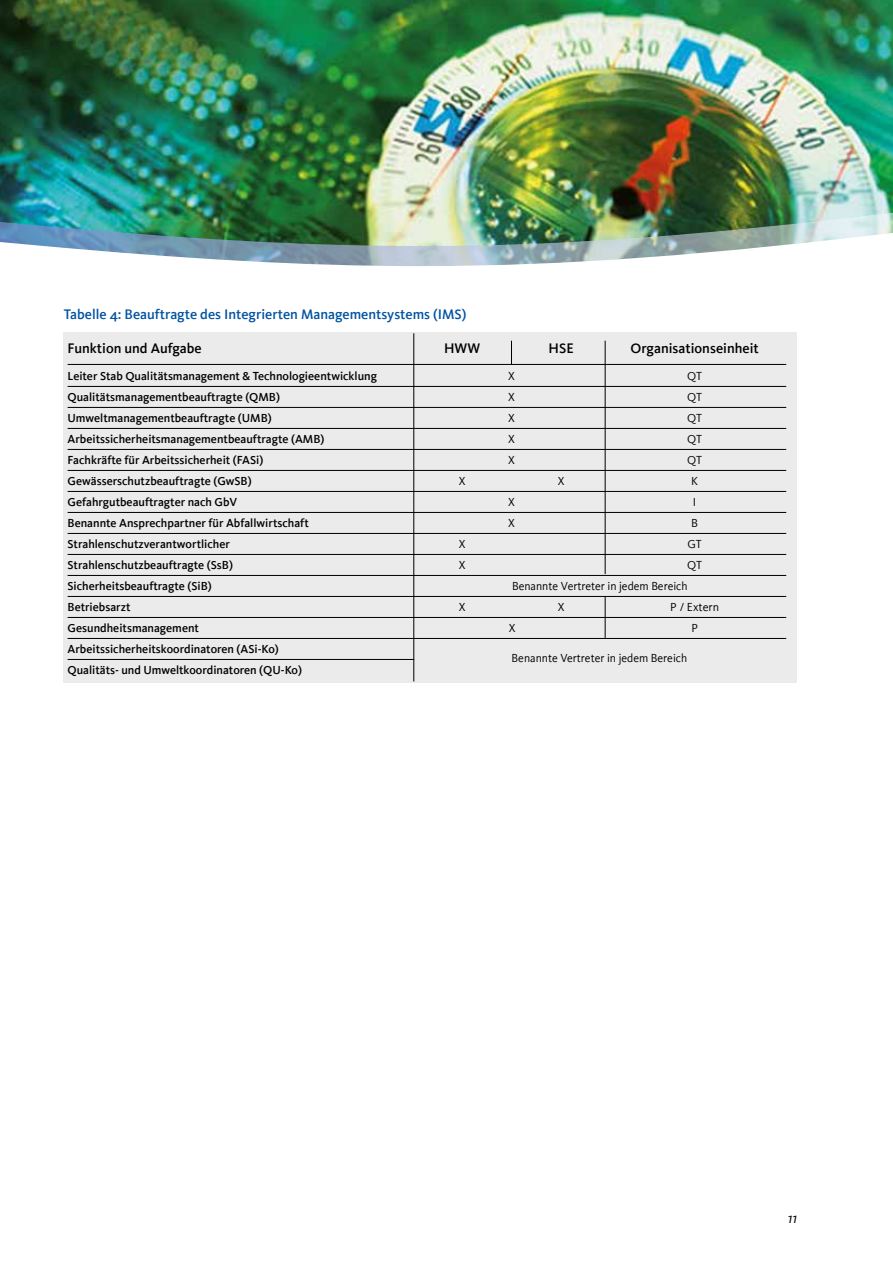
<style>
.page{position:relative;width:893px;height:1263px;background:#fff}
.page>*{position:absolute;margin:0;border:0;box-sizing:border-box;transform-origin:0 0}
.t1{font:italic 15px "Kievit";color:#000}
.t2{font:500 14.25px "Kievit";color:#0053a1}
.t3{font:500 14.25px "Kievit";color:#000}
.t4{font:500 12px "Kievit";color:#000}
.t5{font:12px "Kievit";color:#000}
</style>
<div class="page">
<img style="left:0;top:0;width:893px;height:213px">
<img style="left:0;top:213px;width:893px;height:10px">
<img style="left:0;top:223px;width:893px;height:43px">
<div style="left:63px;top:332px;width:734px;height:350px;background:#ebebeb"></div>
<hr style="left:68px;top:386px;width:718px;height:1px;background:#000">
<hr style="left:68px;top:407px;width:718px;height:1px;background:#000">
<hr style="left:68px;top:428px;width:718px;height:1px;background:#000">
<hr style="left:68px;top:449px;width:718px;height:1px;background:#000">
<hr style="left:68px;top:470px;width:718px;height:1px;background:#000">
<hr style="left:68px;top:491px;width:718px;height:1px;background:#000">
<hr style="left:68px;top:512px;width:718px;height:1px;background:#000">
<hr style="left:68px;top:533px;width:718px;height:1px;background:#000">
<hr style="left:68px;top:554px;width:718px;height:1px;background:#000">
<hr style="left:68px;top:575px;width:718px;height:1px;background:#000">
<hr style="left:68px;top:596px;width:718px;height:1px;background:#000">
<hr style="left:68px;top:617px;width:718px;height:1px;background:#000">
<hr style="left:68px;top:638px;width:718px;height:1px;background:#000">
<hr style="left:68px;top:659px;width:346px;height:1px;background:#000">
<hr style="left:68px;top:364px;width:718px;height:1px;background:#000">
<hr style="left:413px;top:333px;width:1px;height:348px;background:#000">
<svg style="left:605px;top:341px;width:1px;height:23px"></svg>
<svg style="left:511px;top:341px;width:1px;height:23px"></svg>
<hr style="left:605px;top:365px;width:1px;height:209px;background:#000">
<hr style="left:605px;top:596px;width:1px;height:42px;background:#000">
<p class="t2" style="left:64px;top:306px;width:404px">Tabelle 4: Beauftragte des Integrierten Managementsystems (IMS)</p>
<p class="t3" style="left:68px;top:340px;width:136px">Funktion und Aufgabe</p>
<p class="t3" style="left:444px;top:340px;width:38px">HWW</p>
<p class="t3" style="left:549px;top:340px;width:27px">HSE</p>
<p class="t3" style="left:630px;top:340px;width:130px">Organisationseinheit</p>
<p class="t4" style="left:68px;top:369px;width:311px">Leiter Stab Qualitätsmanagement &amp; Technologieentwicklung</p>
<p class="t5" style="left:508px;top:369px;width:8px">X</p>
<p class="t5" style="left:687px;top:369px;width:16px">QT</p>
<p class="t4" style="left:68px;top:390px;width:214px">Qualitätsmanagementbeauftragte (QMB)</p>
<p class="t5" style="left:508px;top:390px;width:8px">X</p>
<p class="t5" style="left:687px;top:390px;width:16px">QT</p>
<p class="t4" style="left:68px;top:411px;width:206px">Umweltmanagementbeauftragte (UMB)</p>
<p class="t5" style="left:508px;top:411px;width:8px">X</p>
<p class="t5" style="left:687px;top:411px;width:16px">QT</p>
<p class="t4" style="left:68px;top:432px;width:258px">Arbeitssicherheitsmanagementbeauftragte (AMB)</p>
<p class="t5" style="left:508px;top:432px;width:8px">X</p>
<p class="t5" style="left:687px;top:432px;width:16px">QT</p>
<p class="t4" style="left:68px;top:453px;width:197px">Fachkräfte für Arbeitssicherheit (FASi)</p>
<p class="t5" style="left:508px;top:453px;width:8px">X</p>
<p class="t5" style="left:687px;top:453px;width:16px">QT</p>
<p class="t4" style="left:68px;top:474px;width:186px">Gewässerschutzbeauftragte (GwSB)</p>
<p class="t5" style="left:459px;top:474px;width:8px">X</p>
<p class="t5" style="left:558px;top:474px;width:8px">X</p>
<p class="t5" style="left:691px;top:474px;width:8px">K</p>
<p class="t4" style="left:68px;top:495px;width:171px">Gefahrgutbeauftragter nach GbV</p>
<p class="t5" style="left:508px;top:495px;width:8px">X</p>
<p class="t5" style="left:693px;top:495px;width:5px">I</p>
<p class="t4" style="left:68px;top:516px;width:243px">Benannte Ansprechpartner für Abfallwirtschaft</p>
<p class="t5" style="left:508px;top:516px;width:8px">X</p>
<p class="t5" style="left:691px;top:516px;width:8px">B</p>
<p class="t4" style="left:68px;top:537px;width:164px">Strahlenschutzverantwortlicher</p>
<p class="t5" style="left:459px;top:537px;width:8px">X</p>
<p class="t5" style="left:687px;top:537px;width:16px">GT</p>
<p class="t4" style="left:68px;top:558px;width:167px">Strahlenschutzbeauftragte (SsB)</p>
<p class="t5" style="left:459px;top:558px;width:8px">X</p>
<p class="t5" style="left:687px;top:558px;width:16px">QT</p>
<p class="t4" style="left:68px;top:579px;width:146px">Sicherheitsbeauftragte (SiB)</p>
<p class="t5" style="left:512px;top:579px;width:177px">Benannte Vertreter in jedem Bereich</p>
<p class="t4" style="left:68px;top:600px;width:64px">Betriebsarzt</p>
<p class="t5" style="left:459px;top:600px;width:8px">X</p>
<p class="t5" style="left:558px;top:600px;width:8px">X</p>
<p class="t5" style="left:670px;top:600px;width:50px">P / Extern</p>
<p class="t4" style="left:68px;top:621px;width:133px">Gesundheitsmanagement</p>
<p class="t5" style="left:509px;top:621px;width:8px">X</p>
<p class="t5" style="left:691px;top:621px;width:8px">P</p>
<p class="t4" style="left:68px;top:642px;width:213px">Arbeitssicherheitskoordinatoren (ASi-Ko)</p>
<p class="t5" style="left:512px;top:651px;width:177px">Benannte Vertreter in jedem Bereich</p>
<p class="t4" style="left:68px;top:663px;width:236px">Qualitäts- und Umweltkoordinatoren (QU-Ko)</p>
<p class="t1" style="left:788px;top:1209px;width:11px">11</p>
</div>
